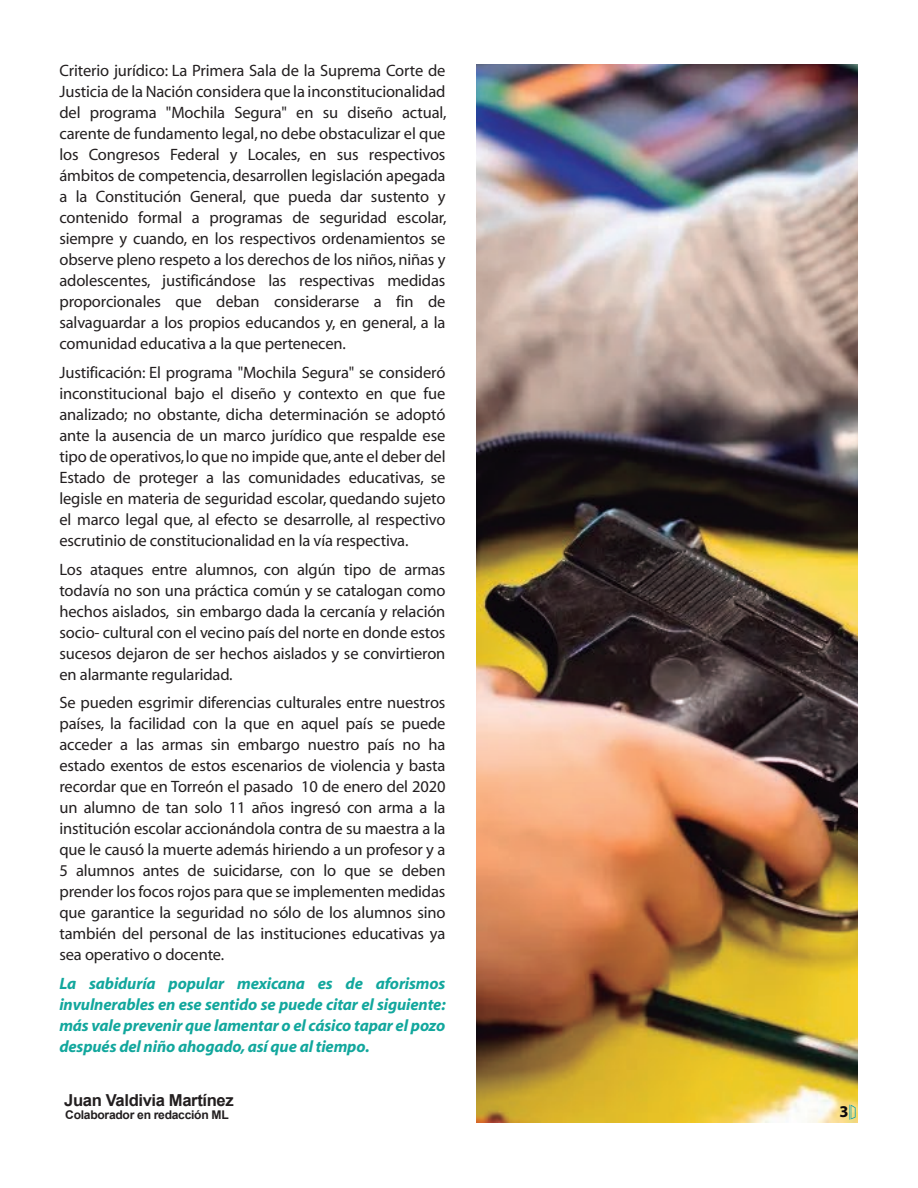
<style>
.page{position:relative;width:918px;height:1188px;background:#fff}
.page>*{position:absolute;margin:0;border:0;box-sizing:border-box;transform-origin:0 0}
.t1{font:16.5px/21px "Myriad";letter-spacing:-.01em;color:#231f20;text-align:justify}
.t2{font:italic 700 16.5px/21px "Myriad";letter-spacing:-.01em;color:#12a79d;text-align:justify}
.t3{font:700 16.5px "Arial";letter-spacing:-.025em;color:#231f20}
.t4{font:700 16.5px "Myriad Pro";color:#0c090d}
.t5{font:700 12px "Arial";letter-spacing:-.025em;color:#231f20}
</style>
<div class="page">
<img style="left:476px;top:64px;width:381px;height:1058px">
<svg style="left:849px;top:1105px;width:7px;height:15px"></svg>
<p class="t1" style="left:59px;top:61px;width:389px">Criterio jurídico: La Primera Sala de la Suprema Corte de Justicia de la Nación considera que la inconstitucionalidad del programa "Mochila Segura" en su diseño actual, carente de fundamento legal, no debe obstaculizar el que los Congresos Federal y Locales, en sus respectivos ámbitos de competencia, desarrollen legislación apegada a la Constitución General, que pueda dar sustento y contenido formal a programas de seguridad escolar, siempre y cuando, en los respectivos ordenamientos se observe pleno respeto a los derechos de los niños, niñas y adolescentes, justificándose las respectivas medidas proporcionales que deban considerarse a fin de salvaguardar a los propios educandos y, en general, a la comunidad educativa a la que pertenecen.</p>
<p class="t1" style="left:59px;top:363px;width:388px">Justificación: El programa "Mochila Segura" se consideró inconstitucional bajo el diseño y contexto en que fue analizado; no obstante, dicha determinación se adoptó ante la ausencia de un marco jurídico que respalde ese tipo de operativos, lo que no impide que, ante el deber del Estado de proteger a las comunidades educativas, se legisle en materia de seguridad escolar, quedando sujeto el marco legal que, al efecto se desarrolle, al respectivo escrutinio de constitucionalidad en la vía respectiva.</p>
<p class="t1" style="left:59px;top:559px;width:388px">Los ataques entre alumnos, con algún tipo de armas todavía no son una práctica común y se catalogan como hechos aislados, sin embargo dada la cercanía y relación socio- cultural con el vecino país del norte en donde estos sucesos dejaron de ser hechos aislados y se convirtieron en alarmante regularidad.</p>
<p class="t1" style="left:59px;top:693px;width:388px">Se pueden esgrimir diferencias culturales entre nuestros países, la facilidad con la que en aquel país se puede acceder a las armas sin embargo nuestro país no ha estado exentos de estos escenarios de violencia y basta recordar que en Torreón el pasado 10 de enero del 2020 un alumno de tan solo 11 años ingresó con arma a la institución escolar accionándola contra de su maestra a la que le causó la muerte además hiriendo a un profesor y a 5 alumnos antes de suicidarse, con lo que se deben prender los focos rojos para que se implementen medidas que garantice la seguridad no sólo de los alumnos sino también del personal de las instituciones educativas ya sea operativo o docente.</p>
<p class="t2" style="left:59px;top:973px;width:388px">La sabiduría popular mexicana es de aforismos invulnerables en ese sentido se puede citar el siguiente: más vale prevenir que lamentar o el cásico tapar el pozo después del niño ahogado, así que al tiempo.</p>
<p class="t3" style="left:64px;top:1089px;width:171px">Juan Valdivia Martínez</p>
<p class="t5" style="left:65px;top:1107px;width:165px">Colaborador en redacción ML</p>
<p class="t4" style="left:839px;top:1101px;width:11px">3</p>
</div>
